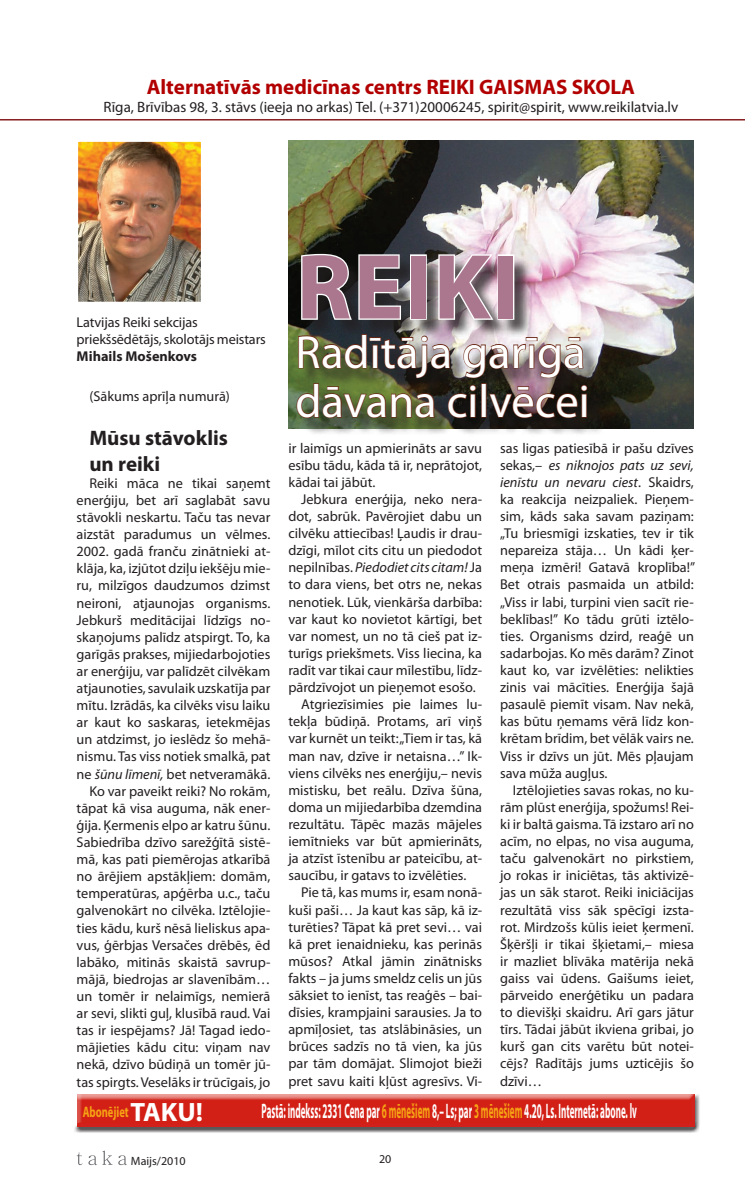
<style>
.page{position:relative;width:745px;height:1191px;background:#fff}
.page>*{position:absolute;margin:0;border:0;box-sizing:border-box;transform-origin:0 0}
.t1{font:700 93.15px "Myriad Pro";color:#aa778f}
.t2{font:46.5px/49.2px "Myriad Pro";color:#fff}
.t3{font:700 21px "Myriad Pro";color:#fff;scale:.43 1}
.t4{font:700 21px "Myriad Pro";color:#b20000}
.t5{font:700 21px/25.2px "Myriad Pro";color:#231f20}
.t6{font:700 15.3px "Myriad Pro";color:#f6a314;scale:.69 1}
.t7{font:15px "Myriad Pro";color:#231f20}
.t8{font:14.25px/17.1px "Myriad Pro";color:#231f20;text-align:justify}
.t9{font:italic 14.25px "Myriad Pro";color:#231f20}
.t10{font:700 14.25px "Myriad Pro";color:#231f20}
.t11{font:12px "Myriad Pro";color:#231f20}
.s1{font-style:italic}
.s2{font-style:normal}
.s3{font-size:26.55px;color:#fff}
.s4{color:#f6a314}
</style>
<div class="page">
<svg style="left:77px;top:1152px;width:5px;height:13px"></svg>
<svg style="left:88px;top:1150px;width:24px;height:15px"></svg>
<svg style="left:118px;top:1155px;width:9px;height:10px"></svg>
<img style="left:288px;top:140px;width:405px;height:288px">
<hr style="left:0;top:119px;width:744px;height:1px;background:#8a1d1f">
<div style="left:65px;top:1076px;width:642px;height:63px;background:#231f20;opacity:.75"></div>
<img style="left:80px;top:143px;width:119px;height:157px">
<div style="left:77px;top:140px;width:125px;height:163px;border:2px solid #fff"></div>
<div style="left:299px;top:256px;width:393px;height:233px;background:#231f20;opacity:.75"></div>
<svg style="left:299px;top:252px;width:103px;height:69px;background:#525253"></svg>
<div style="left:410px;top:254px;width:16px;height:66px;border:3px solid #fff"></div>
<svg style="left:436px;top:253px;width:59px;height:68px"></svg>
<div style="left:497px;top:254px;width:17px;height:66px;border:3px solid #fff"></div>
<img style="left:295px;top:333px;width:292px;height:86px">
<h3 class="t4" style="left:147px;top:74px;width:489px">Alternatīvās medicīnas centrs REIKI GAISMAS SKOLA</h3>
<p class="t7" style="left:103px;top:98px;width:576px">Rīga, Brīvības 98, 3. stāvs (ieeja no arkas) Tel. (+371)20006245, spirit@spirit, www.reikilatvia.lv</p>
<p class="t8" style="left:77px;top:313px;width:191px">Latvijas Reiki sekcijas priekšsēdētājs, skolotājs meistars</p>
<p class="t10" style="left:77px;top:347px;width:122px">Mihails Mošenkovs</p>
<p class="t8" style="left:89px;top:387px;width:142px">(Sākums aprīļa numurā)</p>
<h3 class="t5" style="left:89px;top:425px;width:140px">Mūsu stāvoklis un reiki</h3>
<p class="t8" style="left:77px;top:474px;width:195px;text-align:right">Reiki māca ne tikai saņemt enerģiju, bet arī saglabāt savu stāvokli neskartu. Taču tas nevar aizstāt paradumus un vēlmes.<br>2002. gadā franču zinātnieki at&shy;klāja, ka, izjūtot dziļu iekšēju mie&shy;ru, milzīgos daudzumos dzimst neironi, atjaunojas organisms.<br>Jebkurš meditācijai līdzīgs no&shy;skaņojums palīdz atspirgt. To, ka garīgās prakses, mijiedarbojoties ar enerģiju, var palīdzēt cilvēkam atjaunoties, savulaik uzskatīja par mītu. Izrādās, ka cilvēks visu laiku ar kaut ko saskaras, ietekmējas un atdzimst, jo ieslēdz šo mehā&shy;nismu. Tas viss notiek smalkā, pat ne <span class="s1">šūnu līmenī,</span> bet netveramākā.<br>Ko var paveikt reiki? No rokām, tāpat kā visa auguma, nāk ener&shy;ģija. Ķermenis elpo ar katru šūnu.<br>Sabiedrība dzīvo sarežģītā sistē&shy;mā, kas pati piemērojas atkarībā no ārējiem apstākļiem: domām, temperatūras, apģērba u.c., taču galvenokārt no cilvēka. Iztēlojie&shy;ties kādu, kurš nēsā lieliskus apa&shy;vus, ģērbjas Versačes drēbēs, ēd labāko, mitinās skaistā savrup&shy;mājā, biedrojas ar slavenībām… un tomēr ir nelaimīgs, nemierā ar sevi, slikti guļ, klusībā raud. Vai tas ir iespējams? Jā! Tagad iedo&shy;mājieties kādu citu: viņam nav nekā, dzīvo būdiņā un tomēr jū&shy;tas spirgts. Veselāks ir trūcīgais, jo</p>
<h1 class="t1" style="left:296px;top:226px;width:97px">Reiki</h1>
<h2 class="t2" style="left:295px;top:327px;width:295px">Radītāja garīgā dāvana cilvēcei</h2>
<p class="t8" style="left:288px;top:439px;width:195px">ir laimīgs un apmierināts ar savu esību tādu, kāda tā ir, neprātojot, kādai tai jābūt.</p>
<p class="t8" style="left:301px;top:490px;width:182px">Jebkura enerģija, neko nera-</p>
<p class="t8" style="left:288px;top:507px;width:195px">dot, sabrūk. Pavērojiet dabu un</p>
<p class="t8" style="left:288px;top:524px;width:195px">cilvēku attiecības! Ļaudis ir drau-</p>
<p class="t8" style="left:288px;top:542px;width:195px">dzīgi, mīlot cits citu un piedodot</p>
<p class="t9" style="left:288px;top:559px;width:195px"><span class="s2">nepilnības.</span> Piedodiet cits citam! <span class="s2">Ja</span></p>
<p class="t8" style="left:288px;top:576px;width:195px">to dara viens, bet otrs ne, nekas</p>
<p class="t8" style="left:288px;top:593px;width:195px">nenotiek. Lūk, vienkārša darbība:</p>
<p class="t8" style="left:288px;top:610px;width:195px">var kaut ko novietot kārtīgi, bet</p>
<p class="t8" style="left:288px;top:627px;width:195px">var nomest, un no tā cieš pat iz-</p>
<p class="t8" style="left:288px;top:644px;width:195px">turīgs priekšmets. Viss liecina, ka</p>
<p class="t8" style="left:288px;top:661px;width:195px">radīt var tikai caur mīlestību, līdz-</p>
<p class="t8" style="left:288px;top:678px;width:189px">pārdzīvojot un pieņemot esošo.</p>
<p class="t8" style="left:301px;top:695px;width:182px">Atgriezīsimies pie laimes lu-</p>
<p class="t8" style="left:288px;top:713px;width:195px">tekļa būdiņā. Protams, arī viņš</p>
<p class="t8" style="left:288px;top:730px;width:195px">var kurnēt un teikt: „Tiem ir tas, kā</p>
<p class="t8" style="left:288px;top:747px;width:195px">man nav, dzīve ir netaisna…” Ik-</p>
<p class="t8" style="left:288px;top:764px;width:195px">viens cilvēks nes enerģiju,– nevis</p>
<p class="t8" style="left:288px;top:781px;width:195px">mistisku, bet reālu. Dzīva šūna,</p>
<p class="t8" style="left:288px;top:798px;width:195px">doma un mijiedarbība dzemdina</p>
<p class="t8" style="left:288px;top:815px;width:195px">rezultātu. Tāpēc mazās mājeles</p>
<p class="t8" style="left:288px;top:832px;width:195px">iemītnieks var būt apmierināts,</p>
<p class="t8" style="left:288px;top:849px;width:195px">ja atzīst īstenību ar pateicību, at-</p>
<p class="t8" style="left:288px;top:866px;width:179px">saucību, ir gatavs to izvēlēties.</p>
<p class="t8" style="left:301px;top:884px;width:182px">Pie tā, kas mums ir, esam nonā-</p>
<p class="t8" style="left:288px;top:901px;width:195px">kuši paši… Ja kaut kas sāp, kā iz-</p>
<p class="t8" style="left:288px;top:918px;width:195px">turēties? Tāpat kā pret sevi… vai</p>
<p class="t8" style="left:288px;top:935px;width:195px">kā pret ienaidnieku, kas perinās</p>
<p class="t8" style="left:288px;top:952px;width:195px">mūsos? Atkal jāmin zinātnisks</p>
<p class="t8" style="left:288px;top:969px;width:195px">fakts – ja jums smeldz celis un jūs</p>
<p class="t8" style="left:288px;top:986px;width:195px">sāksiet to ienīst, tas reaģēs – bai-</p>
<p class="t8" style="left:288px;top:1003px;width:195px">dīsies, krampjaini sarausies. Ja to</p>
<p class="t8" style="left:288px;top:1020px;width:195px">apmīļosiet, tas atslābināsies, un</p>
<p class="t8" style="left:288px;top:1037px;width:195px">brūces sadzīs no tā vien, ka jūs</p>
<p class="t8" style="left:288px;top:1055px;width:195px">par tām domājat. Slimojot bieži</p>
<p class="t8" style="left:288px;top:1072px;width:195px">pret savu kaiti kļūst agresīvs. Vi-</p>
<p class="t8" style="left:500px;top:439px;width:196px">sas ligas patiesībā ir pašu dzīves sekas,– <span class="s1">es niknojos pats uz sevi, ienīstu un nevaru ciest</span>. Skaidrs, ka reakcija neizpaliek. Pieņem&shy;sim, kāds saka savam paziņam: „Tu briesmīgi izskaties, tev ir tik nepareiza stāja… Un kādi ķer&shy;meņa izmēri! Gatavā kroplība!” Bet otrais pasmaida un atbild: „Viss ir labi, turpini vien sacīt rie&shy;beklības!” Ko tādu grūti iztēlo&shy;ties. Organisms dzird, reaģē un sadarbojas. Ko mēs darām? Zinot kaut ko, var izvēlēties: nelikties zinis vai mācīties. Enerģija šajā pasaulē piemīt visam. Nav nekā, kas būtu ņemams vērā līdz kon&shy;krētam brīdim, bet vēlāk vairs ne.<br>Viss ir dzīvs un jūt. Mēs pļaujam sava mūža augļus.</p>
<p class="t8" style="left:500px;top:781px;width:195px;text-indent:13px">Iztēlojieties savas rokas, no ku&shy;rām plūst enerģija, spožums! Rei&shy;ki ir baltā gaisma. Tā izstaro arī no acīm, no elpas, no visa auguma, taču galvenokārt no pirkstiem, jo rokas ir iniciētas, tās aktivizē&shy;jas un sāk starot. Reiki iniciācijas rezultātā viss sāk spēcīgi izsta&shy;rot. Mirdzošs kūlis ieiet ķermenī.<br>Šķēršļi ir tikai šķietami,– miesa ir mazliet blīvāka matērija nekā gaiss vai ūdens. Gaišums ieiet, pārveido enerģētiku un padara to dievišķi skaidru. Arī gars jātur tīrs. Tādai jābūt ikviena gribai, jo kurš gan cits varētu būt notei&shy;cējs? Radītājs jums uzticējis šo dzīvi…</p>
<p class="t6" style="left:83px;top:1102px;width:176px">Abonējiet <span class="s3">TAKU!</span></p>
<h3 class="t3" style="left:261px;top:1097px;width:874px">Pastā: indekss: 2331 Cena par <span class="s4">6 mēnešiem</span> 8,– Ls; par <span class="s4">3 mēnešiem</span> 4.20, Ls. Internetā: abone. lv</h3>
<p class="t11" style="left:131px;top:1153px;width:56px">Maijs/2010</p>
<p class="t11" style="left:379px;top:1151px;width:14px">20</p>
</div>
